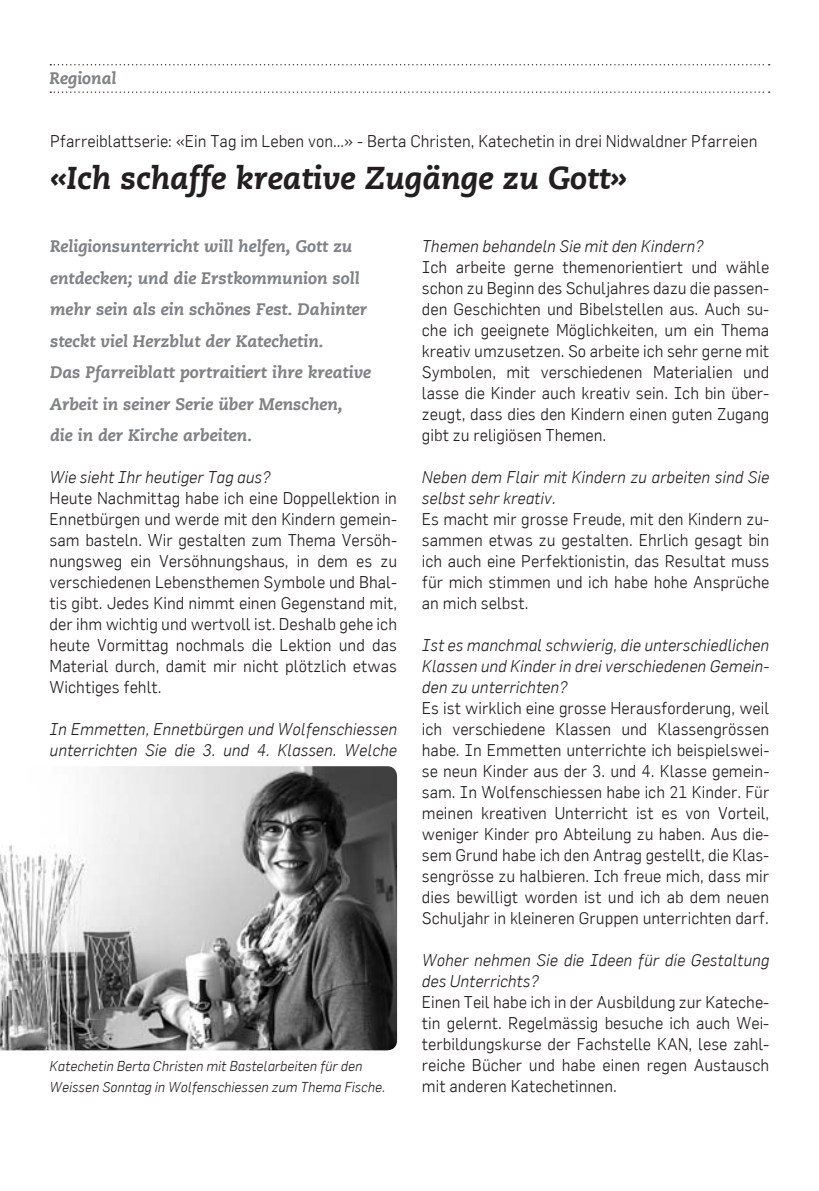
<style>
.page{position:relative;width:819px;height:1191px;background:#fff}
.page>*{position:absolute;margin:0;border:0;box-sizing:border-box;transform-origin:0 0}
.t1{font:italic 800 31.5px "Caecilia LT";color:#231f20}
.t2{font:300 16.62px/21px "Flama";color:#231f20;text-align:justify}
.t3{font:italic 300 16.62px/21px "Flama";color:#231f20}
.t4{font:italic 800 16.62px/31.5px "Caecilia LT";color:#808285}
.t5{font:italic 300 14px/21px "Flama";color:#231f20}
</style>
<div class="page">
<svg style="left:50px;top:64px;width:719px;height:1px"></svg>
<svg style="left:50px;top:91px;width:719px;height:2px"></svg>
<img style="left:0;top:766px;width:397px;height:284px">
<p class="t4" style="left:50px;top:63px;width:68px">Regional</p>
<p class="t2" style="left:50px;top:130px;width:709px">Pfarreiblattserie: «Ein Tag im Leben von...» - Berta Christen, Katechetin in drei Nidwaldner Pfarreien</p>
<h1 class="t1" style="left:50px;top:159px;width:578px">«Ich schaffe kreative Zugänge zu Gott»</h1>
<p class="t4" style="left:50px;top:231px;width:322px">Religionsunterricht will helfen, Gott zu entdecken; und die Erstkommunion soll mehr sein als ein schönes Fest. Dahinter steckt viel Herzblut der Katechetin.<br>Das Pfarreiblatt portraitiert ihre kreative Arbeit in seiner Serie über Menschen,<br>die in der Kirche arbeiten.</p>
<p class="t3" style="left:50px;top:466px;width:222px">Wie sieht Ihr heutiger Tag aus?</p>
<p class="t2" style="left:50px;top:487px;width:349px">Heute Nachmittag habe ich eine Doppellektion in Ennetbürgen und werde mit den Kindern gemein&shy;sam basteln. Wir gestalten zum Thema Versöh&shy;nungsweg ein Versöhnungshaus, in dem es zu verschiedenen Lebensthemen Symbole und Bhal&shy;tis gibt. Jedes Kind nimmt einen Gegenstand mit, der ihm wichtig und wertvoll ist. Deshalb gehe ich heute Vormittag nochmals die Lektion und das Material durch, damit mir nicht plötzlich etwas Wichtiges fehlt.</p>
<p class="t3" style="left:50px;top:718px;width:349px">In Emmetten, Ennetbürgen und Wolfenschiessen unterrichten Sie die 3. und 4. Klassen. Welche</p>
<p class="t5" style="left:50px;top:1055px;width:337px">Katechetin Berta Christen mit Bastelarbeiten für den<br>Weissen Sonntag in Wolfenschiessen zum Thema Fische.</p>
<p class="t3" style="left:422px;top:235px;width:283px">Themen behandeln Sie mit den Kindern?</p>
<p class="t2" style="left:422px;top:256px;width:349px">Ich arbeite gerne themenorientiert und wähle schon zu Beginn des Schuljahres dazu die passen&shy;den Geschichten und Bibelstellen aus. Auch su&shy;che ich geeignete Möglichkeiten, um ein Thema kreativ umzusetzen. So arbeite ich sehr gerne mit Symbolen, mit verschiedenen Materialien und lasse die Kinder auch kreativ sein. Ich bin über&shy;zeugt, dass dies den Kindern einen guten Zugang gibt zu religiösen Themen.</p>
<p class="t3" style="left:422px;top:466px;width:349px">Neben dem Flair mit Kindern zu arbeiten sind Sie selbst sehr kreativ.</p>
<p class="t2" style="left:422px;top:508px;width:349px">Es macht mir grosse Freude, mit den Kindern zu&shy;sammen etwas zu gestalten. Ehrlich gesagt bin ich auch eine Perfektionistin, das Resultat muss für mich stimmen und ich habe hohe Ansprüche an mich selbst.</p>
<p class="t3" style="left:422px;top:634px;width:349px;text-align:justify">Ist es manchmal schwierig, die unterschiedlichen Klassen und Kinder in drei verschiedenen Gemein&shy;den zu unterrichten?</p>
<p class="t2" style="left:422px;top:697px;width:349px">Es ist wirklich eine grosse Herausforderung, weil ich verschiedene Klassen und Klassengrössen habe. In Emmetten unterrichte ich beispielswei&shy;se neun Kinder aus der 3. und 4. Klasse gemein&shy;sam. In Wolfenschiessen habe ich 21 Kinder. Für meinen kreativen Unterricht ist es von Vorteil, weniger Kinder pro Abteilung zu haben. Aus die&shy;sem Grund habe ich den Antrag gestellt, die Klas&shy;sengrösse zu halbieren. Ich freue mich, dass mir dies bewilligt worden ist und ich ab dem neuen Schuljahr in kleineren Gruppen unterrichten darf.</p>
<p class="t3" style="left:422px;top:949px;width:349px">Woher nehmen Sie die Ideen für die Gestaltung des Unterrichts?</p>
<p class="t2" style="left:422px;top:991px;width:349px">Einen Teil habe ich in der Ausbildung zur Kateche&shy;tin gelernt. Regelmässig besuche ich auch Wei&shy;terbildungskurse der Fachstelle KAN, lese zahl&shy;reiche Bücher und habe einen regen Austausch mit anderen Katechetinnen.</p>
</div>
